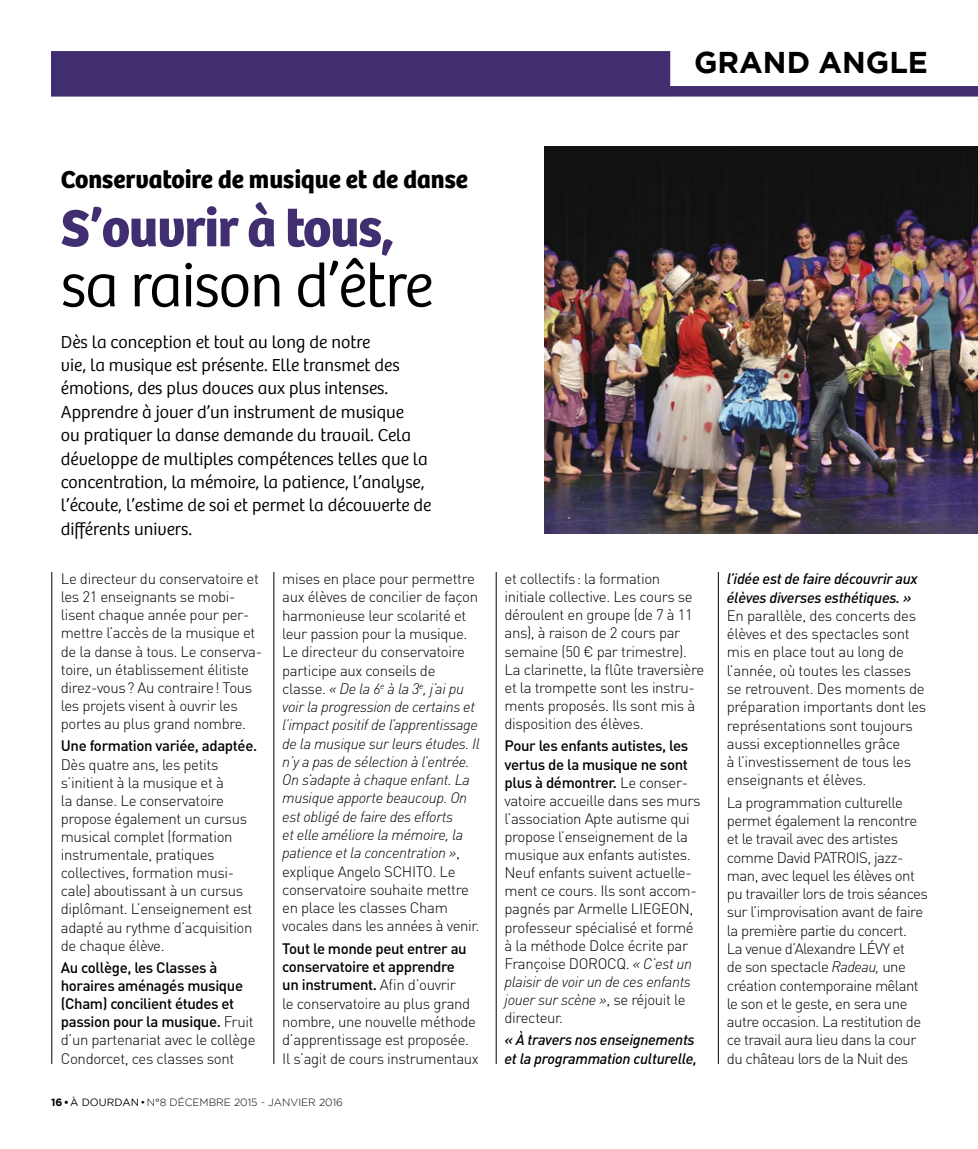
<style>
.page{position:relative;width:978px;height:1149px;background:#fff}
.page>*{position:absolute;margin:0;border:0;box-sizing:border-box;transform-origin:0 0}
.t1{font:300 63px "Bree";letter-spacing:-.02em;color:#000}
.t2{font:700 54px "Bree";letter-spacing:-.02em;color:#412e71}
.t3{font:700 30px "Gotham";color:#000}
.t4{font:700 25.5px "Bree";color:#000}
.t5{font:300 18px/23.4px "Bree";color:#000}
.t6{font:300 15px/18.1px "DIN";letter-spacing:-.025em;color:#000}
.t7{font:italic 300 15px/18.3px "DIN";letter-spacing:-.025em;color:#000}
.t8{font:500 15px/18.1px "DIN";letter-spacing:-.025em;color:#000}
.t9{font:italic 500 15px/18.3px "DIN";letter-spacing:-.02em;color:#000}
.t10{font:300 10.5px "Gotham";color:#000}
.s1{font-weight:300}
.s2{font-style:normal}
.s3{font-weight:500}
.s4{font-weight:700}
.s5{font-weight:400}
.s6{font-style:italic}
</style>
<div class="page">
<svg style="left:51px;top:51px;width:927px;height:46px"></svg>
<hr style="left:51px;top:572px;width:1px;height:491px;background:#000">
<hr style="left:273px;top:572px;width:1px;height:491px;background:#000">
<hr style="left:496px;top:572px;width:1px;height:491px;background:#000">
<hr style="left:718px;top:572px;width:1px;height:491px;background:#000">
<img style="left:544px;top:146px;width:434px;height:387px">
<h3 class="t3" style="left:694px;top:51px;width:235px">GRAND ANGLE</h3>
<h3 class="t4" style="left:61px;top:169px;width:409px">Conservatoire de musique et de danse</h3>
<h2 class="t2" style="left:61px;top:207px;width:334px">S’ouvrir à tous,</h2>
<h1 class="t1" style="left:61px;top:261px;width:374px">sa raison d’être</h1>
<p class="t5" style="left:61px;top:331px;width:372px">Dès la conception et tout au long de notre<br>vie, la musique est présente. Elle transmet des émotions, des plus douces aux plus intenses.<br>Apprendre à jouer d’un instrument de musique<br>ou pratiquer la danse demande du travail. Cela développe de multiples compétences telles que la concentration, la mémoire, la patience, l’analyse, l’écoute, l’estime de soi et permet la découverte de différents univers.</p>
<p class="t6" style="left:61px;top:571px;width:203px">Le directeur du conservatoire et les 21 enseignants se mobi&shy;lisent chaque année pour per&shy;mettre l’accès de la musique et de la danse à tous. Le conserva&shy;toire, un établissement élitiste direz-vous ? Au contraire ! Tous les projets visent à ouvrir les portes au plus grand nombre.</p>
<p class="t8" style="left:61px;top:738px;width:198px">Une formation variée, adaptée.</p>
<p class="t6" style="left:61px;top:756px;width:193px">Dès quatre ans, les petits s’initient à la musique et à<br>la danse. Le conservatoire propose également un cursus musical complet (formation instrumentale, pratiques collectives, formation musi&shy;cale) aboutissant à un cursus diplômant. L’enseignement est adapté au rythme d’acquisition de chaque élève.</p>
<p class="t8" style="left:61px;top:959px;width:196px">Au collège, les Classes à horaires aménagés musique (Cham) concilient études et passion pour la musique. <span class="s1">Fruit d’un partenariat avec le collège<br>Condorcet, ces classes sont</span></p>
<p class="t7" style="left:282px;top:571px;width:199px"><span class="s2">mises en place pour permettre aux élèves de concilier de façon harmonieuse leur scolarité et leur passion pour la musique.<br>Le directeur du conservatoire participe aux conseils de classe.</span> « De la 6<sup>e</sup> à la 3<sup>e</sup>, j’ai pu voir la progression de certains et l’impact positif de l’apprentissage de la musique sur leurs études. Il n’y a pas de sélection à l’entrée.<br>On s’adapte à chaque enfant. La musique apporte beaucoup. On est obligé de faire des efforts<br>et elle améliore la mémoire, la patience et la concentration »<span class="s2">, explique Angelo SCHITO. Le conservatoire souhaite mettre en place les classes Cham vocales dans les années à venir.</span></p>
<p class="t6" style="left:282px;top:940px;width:198px"><span class="s3">Tout le monde peut entrer au conservatoire et apprendre<br>un instrument.</span> Afin d’ouvrir<br>le conservatoire au plus grand nombre, une nouvelle méthode d’apprentissage est proposée.<br>Il s’agit de cours instrumentaux</p>
<p class="t10" style="left:51px;top:1098px;width:293px"><span class="s4">16 •</span><span class="s5">À DOURDAN</span> • N°8 DÉCEMBRE 2015 - JANVIER 2016</p>
<p class="t6" style="left:505px;top:571px;width:201px">et collectifs : la formation initiale collective. Les cours se déroulent en groupe (de 7 à 11 ans), à raison de 2 cours par semaine (50 € par trimestre).<br>La clarinette, la flûte traversière et la trompette sont les instru&shy;ments proposés. Ils sont mis à disposition des élèves.</p>
<p class="t6" style="left:505px;top:738px;width:197px"><span class="s3">Pour les enfants autistes, les vertus de la musique ne sont plus à démontrer.</span> Le conser&shy;vatoire accueille dans ses murs l’association Apte autisme qui propose l’enseignement de la musique aux enfants autistes.<br>Neuf enfants suivent actuelle&shy;ment ce cours. Ils sont accom&shy;pagnés par Armelle LIEGEON, professeur spécialisé et formé à la méthode Dolce écrite par<br>Françoise DOROCQ. <span class="s6">« C’est un plaisir de voir un de ces enfants jouer sur scène »</span>, se réjouit le directeur.</p>
<p class="t9" style="left:505px;top:1031px;width:194px">« À travers nos enseignements et la programmation culturelle,</p>
<p class="t9" style="left:727px;top:571px;width:192px">l’idée est de faire découvrir aux élèves diverses esthétiques. »</p>
<p class="t6" style="left:727px;top:608px;width:201px">En parallèle, des concerts des élèves et des spectacles sont mis en place tout au long de l’année, où toutes les classes se retrouvent. Des moments de préparation importants dont les représentations sont toujours aussi exceptionnelles grâce<br>à l’investissement de tous les enseignants et élèves.</p>
<p class="t6" style="left:727px;top:794px;width:203px">La programmation culturelle permet également la rencontre et le travail avec des artistes comme David PATROIS, jazz&shy;man, avec lequel les élèves ont pu travailler lors de trois séances sur l’improvisation avant de faire la première partie du concert.<br>La venue d’Alexandre LÉVY et<br>de son spectacle <span class="s6">Radeau,</span> une création contemporaine mêlant le son et le geste, en sera une autre occasion. La restitution de ce travail aura lieu dans la cour du château lors de la Nuit des</p>
</div>
